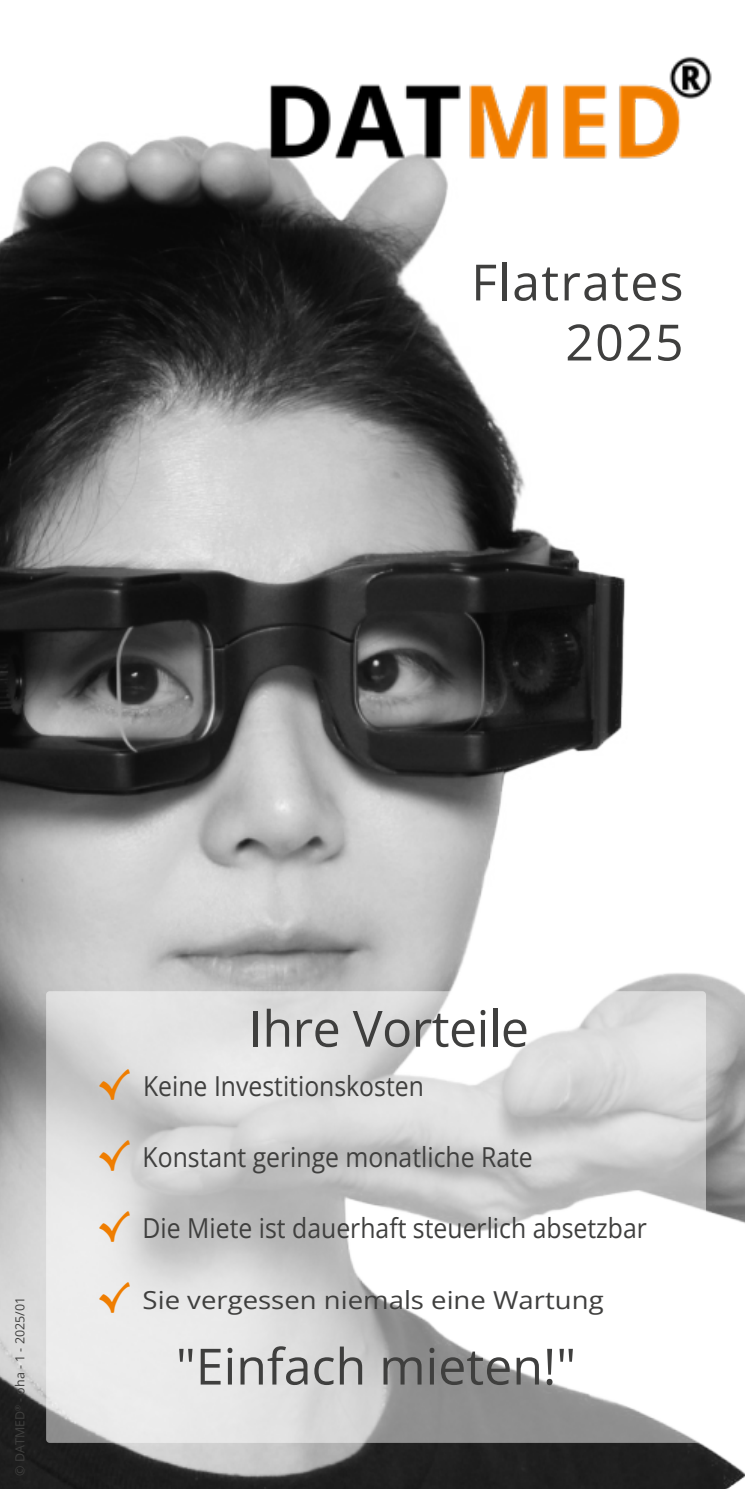
<style>
.page{position:relative;width:745px;height:1489px;background:#fff}
.page>*{position:absolute;margin:0;border:0;box-sizing:border-box;transform-origin:0 0}
.t1{font:50px "Open Sans";color:#3f3f3e}
.t2{font:50px/60px "Open Sans";letter-spacing:.025em;color:#3f3f3e;text-align:right}
.t3{font:27.5px "Open Sans";color:#3f3f3e;scale:.9 1}
.t4{font:24.75px "Open Sans";color:#3f3f3e;scale:1.11 1}
.t5{font:12.5px "Open Sans";color:#3f3f3e}
.s1{font-family:"Berlin Sans FB";font-size:35px;color:#ef7d00}
</style>
<div class="page">
<img style="left:0;top:135px;width:744px;height:1353px">
<svg style="left:46px;top:991px;width:659px;height:451px"></svg>
<img style="left:262px;top:56px;width:451px;height:119px">
<h1 class="t2" style="left:471px;top:251px;width:214px">Flatrates<br>2025</h1>
<p class="t5" style="left:11px;top:1475px;width:181px;rotate:-90deg">© DATMED<sup>®</sup> - oha - 1 - 2025/01</p>
<h1 class="t1" style="left:249px;top:994px;width:281px">Ihre Vorteile</h1>
<p class="t3" style="left:97px;top:1067px;width:364px"><span class="s1">√</span> Keine Investitionskosten</p>
<p class="t3" style="left:97px;top:1138px;width:485px"><span class="s1">√</span> Konstant geringe monatliche Rate</p>
<p class="t3" style="left:97px;top:1209px;width:612px"><span class="s1">√</span> Die Miete ist dauerhaft steuerlich absetzbar</p>
<p class="t4" style="left:97px;top:1282px;width:457px"><span class="s1">√</span> Sie vergessen niemals eine Wartung</p>
<h1 class="t1" style="left:176px;top:1331px;width:401px">"Einfach mieten!"</h1>
</div>
